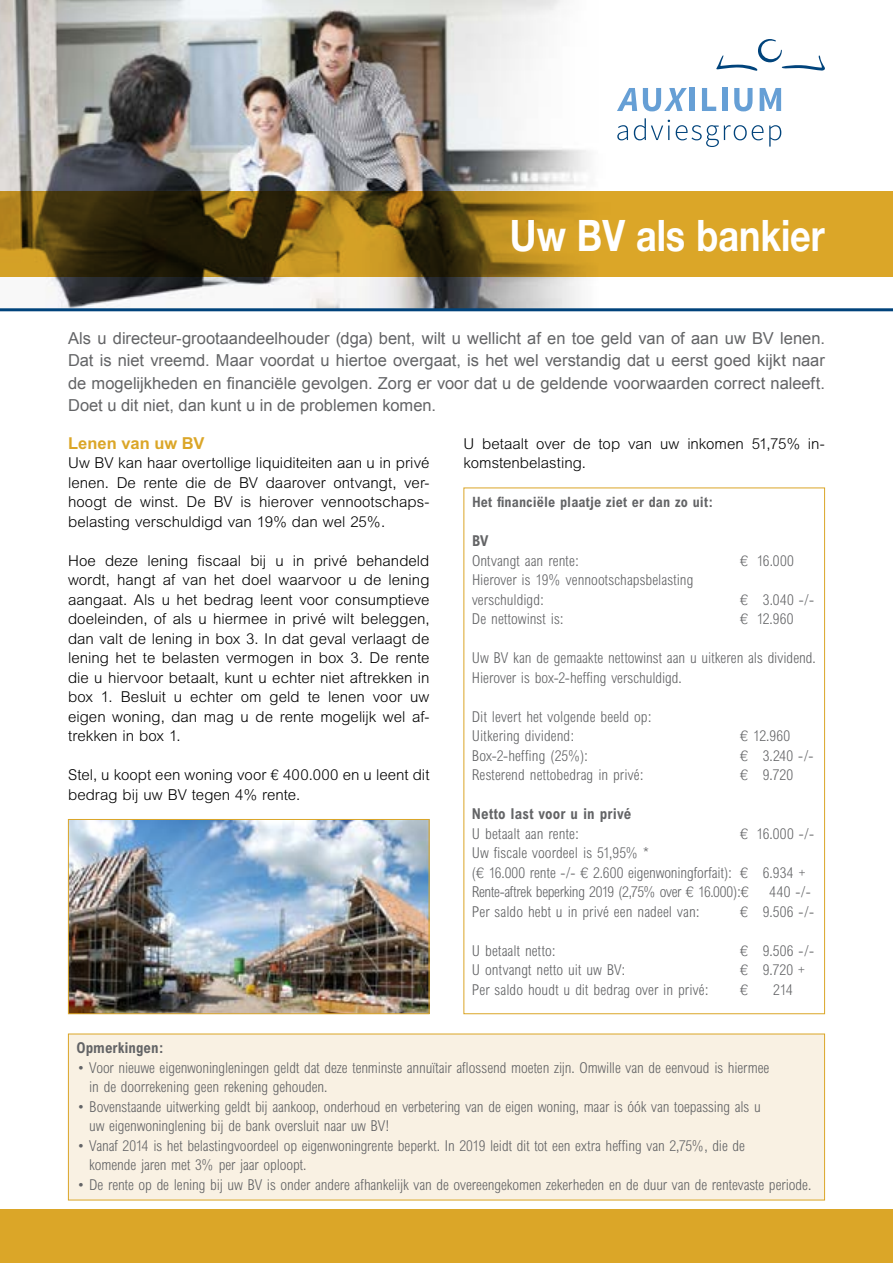
<style>
.page{position:relative;width:893px;height:1263px;background:#fff}
.page>*{position:absolute;margin:0;border:0;box-sizing:border-box;transform-origin:0 0}
.t1{font:700 43.2px "Helvetica Neue";color:#fff;scale:.83 1}
.t2{font:16.5px/22.5px "Arial";color:#636466;text-align:justify}
.t3{font:700 16.5px "M Arial";letter-spacing:.005em;color:#dba628}
.t4{font:300 condensed 15px/19.5px "M Arial";color:#636466}
.t5{font:300 15px/19.5px "M Arial";color:#000}
.t6{font:700 condensed 15px "M Arial";letter-spacing:.005em;color:#636466}
.t7{font:300 15px "Helvetica";color:#636466}
.t8{font:700 condensed 14.25px "M Arial";letter-spacing:.01em;color:#636466}
.s1{font-family:"Helvetica"}
.s2{font-family:"Helvetica";font-stretch:normal}
</style>
<div class="page">
<img style="left:0;top:0;width:893px;height:308px">
<svg style="left:0;top:191px;width:893px;height:85px"></svg>
<div style="left:0;top:1209px;width:893px;height:54px;background:#dba628"></div>
<hr style="left:0;top:308px;width:893px;height:3px;background:#00437b">
<div style="left:68px;top:1034px;width:757px;height:166px;background:#f9f1e3"></div>
<img style="left:70px;top:821px;width:357px;height:191px">
<div style="left:68px;top:819px;width:361px;height:195px;border:1px solid #dba628"></div>
<svg style="left:617px;top:88px;width:20px;height:23px"></svg>
<svg style="left:643px;top:88px;width:44px;height:23px"></svg>
<div style="left:689px;top:88px;width:6px;height:23px;background:#669fd5"></div>
<svg style="left:702px;top:88px;width:14px;height:23px"></svg>
<div style="left:722px;top:88px;width:5px;height:23px;background:#669fd5"></div>
<svg style="left:734px;top:88px;width:18px;height:23px"></svg>
<svg style="left:760px;top:88px;width:21px;height:23px"></svg>
<svg style="left:617px;top:125px;width:11px;height:15px"></svg>
<svg style="left:634px;top:118px;width:36px;height:22px"></svg>
<svg style="left:676px;top:125px;width:87px;height:22px"></svg>
<svg style="left:769px;top:125px;width:12px;height:22px"></svg>
<svg style="left:715px;top:39px;width:111px;height:32px"></svg>
<h1 class="t1" style="left:510px;top:202px;width:381px">Uw BV als bankier</h1>
<p class="t2" style="left:68px;top:327px;width:758px">Als u directeur-grootaandeelhouder (dga) bent, wilt u wellicht af en toe geld van of aan uw BV lenen.<br>Dat is niet vreemd. Maar voordat u hiertoe overgaat, is het wel verstandig dat u eerst goed kijkt naar de mogelijkheden en financiële gevolgen. Zorg er voor dat u de geldende voorwaarden correct naleeft.<br>Doet u dit niet, dan kunt u in de problemen komen.</p>
<p class="t3" style="left:68px;top:433px;width:138px">Lenen van uw BV</p>
<p class="t5" style="left:68px;top:453px;width:363px;text-align:justify">Uw BV kan haar overtollige liquiditeiten aan u in privé lenen. De rente die de BV daarover ontvangt, ver&shy;hoogt de winst. De BV is hierover vennootschaps&shy;belasting verschuldigd van 19% dan wel 25%.</p>
<p class="t5" style="left:68px;top:550px;width:363px;text-align:justify">Hoe deze lening fiscaal bij u in privé behandeld wordt, hangt af van het doel waarvoor u de lening aangaat. Als u het bedrag leent voor consumptieve doeleinden, of als u hiermee in privé wilt beleggen, dan valt de lening in box 3. In dat geval verlaagt de lening het te belasten vermogen in box 3. De rente die u hiervoor betaalt, kunt u echter niet aftrekken in box 1. Besluit u echter om geld te lenen voor uw eigen woning, dan mag u de rente mogelijk wel af&shy;trekken in box 1.</p>
<p class="t5" style="left:68px;top:765px;width:363px">Stel, u koopt een woning voor <span class="s1">€</span> 400.000 en u leent dit bedrag bij uw BV tegen 4% rente.</p>
<p class="t5" style="left:463px;top:433px;width:363px">U betaalt over de top van uw inkomen 51,75% in&shy;komstenbelasting.</p>
<p class="t8" style="left:472px;top:494px;width:243px">Het financiële plaatje ziet er dan zo uit:</p>
<p class="t6" style="left:472px;top:532px;width:18px">BV</p>
<p class="t4" style="left:472px;top:550px;width:108px">Ontvangt aan rente:</p>
<p class="t4" style="left:740px;top:550px;width:55px"><span class="s2">€</span> 16.000</p>
<p class="t4" style="left:472px;top:570px;width:223px">Hierover is 19% vennootschapsbelasting verschuldigd:</p>
<p class="t4" style="left:740px;top:589px;width:76px"><span class="s2">€</span> 3.040 -/-</p>
<p class="t4" style="left:472px;top:609px;width:93px">De nettowinst is:</p>
<p class="t4" style="left:740px;top:609px;width:55px"><span class="s2">€</span> 12.960</p>
<p class="t4" style="left:472px;top:648px;width:345px">Uw BV kan de gemaakte nettowinst aan u uitkeren als dividend.<br>Hierover is box-2-heffing verschuldigd.</p>
<p class="t4" style="left:472px;top:706px;width:181px">Dit levert het volgende beeld op:<br>Uitkering dividend:</p>
<p class="t4" style="left:740px;top:726px;width:52px"><span class="s2">€</span> 12.960</p>
<p class="t4" style="left:472px;top:745px;width:117px">Box-2-heffing (25%):</p>
<p class="t4" style="left:740px;top:745px;width:75px"><span class="s2">€</span> 3.240 -/-</p>
<p class="t4" style="left:472px;top:765px;width:173px">Resterend nettobedrag in privé:</p>
<p class="t4" style="left:740px;top:765px;width:55px"><span class="s2">€</span> 9.720</p>
<p class="t6" style="left:472px;top:805px;width:161px">Netto last voor u in privé</p>
<p class="t4" style="left:472px;top:823px;width:108px">U betaalt aan rente:</p>
<p class="t4" style="left:740px;top:823px;width:76px"><span class="s2">€</span> 16.000 -/-</p>
<p class="t4" style="left:472px;top:843px;width:335px">Uw fiscale voordeel is 51,95% *<br>(<span class="s2">€</span> 16.000 rente -/- <span class="s2">€</span> 2.600 eigenwoningforfait): <span class="s2">€</span> 6.934 +<br>Rente-aftrek beperking 2019 (2,75% over <span class="s2">€</span> 16.000):<span class="s2">€</span></p>
<p class="t4" style="left:770px;top:882px;width:43px">440 -/-</p>
<p class="t4" style="left:472px;top:901px;width:229px">Per saldo hebt u in privé een nadeel van:</p>
<p class="t4" style="left:740px;top:901px;width:76px"><span class="s2">€</span> 9.506 -/-</p>
<p class="t4" style="left:472px;top:940px;width:85px">U betaalt netto:</p>
<p class="t4" style="left:740px;top:940px;width:76px"><span class="s2">€</span> 9.506 -/-</p>
<p class="t4" style="left:472px;top:960px;width:155px">U ontvangt netto uit uw BV:</p>
<p class="t4" style="left:740px;top:960px;width:66px"><span class="s2">€</span> 9.720 +</p>
<p class="t4" style="left:472px;top:979px;width:238px">Per saldo houdt u dit bedrag over in privé:</p>
<p class="t7" style="left:740px;top:976px;width:10px">€</p>
<p class="t4" style="left:773px;top:979px;width:21px">214</p>
<p class="t6" style="left:77px;top:1039px;width:89px">Opmerkingen:</p>
<p class="t4" style="left:89px;top:1057px;width:681px;text-indent:-13px">• Voor nieuwe eigenwoningleningen geldt dat deze tenminste annuïtair aflossend moeten zijn. Omwille van de eenvoud is hiermee in de doorrekening geen rekening gehouden.</p>
<p class="t4" style="left:89px;top:1096px;width:673px;text-indent:-13px">• Bovenstaande uitwerking geldt bij aankoop, onderhoud en verbetering van de eigen woning, maar is óók van toepassing als u uw eigenwoninglening bij de bank oversluit naar uw BV!</p>
<p class="t4" style="left:89px;top:1135px;width:657px;text-indent:-13px">• Vanaf 2014 is het belastingvoordeel op eigenwoningrente beperkt. In 2019 leidt dit tot een extra heffing van 2,75%, die de komende jaren met 3% per jaar oploopt.</p>
<p class="t4" style="left:77px;top:1174px;width:736px">• De rente op de lening bij uw BV is onder andere afhankelijk van de overeengekomen zekerheden en de duur van de rentevaste periode.</p>
</div>
